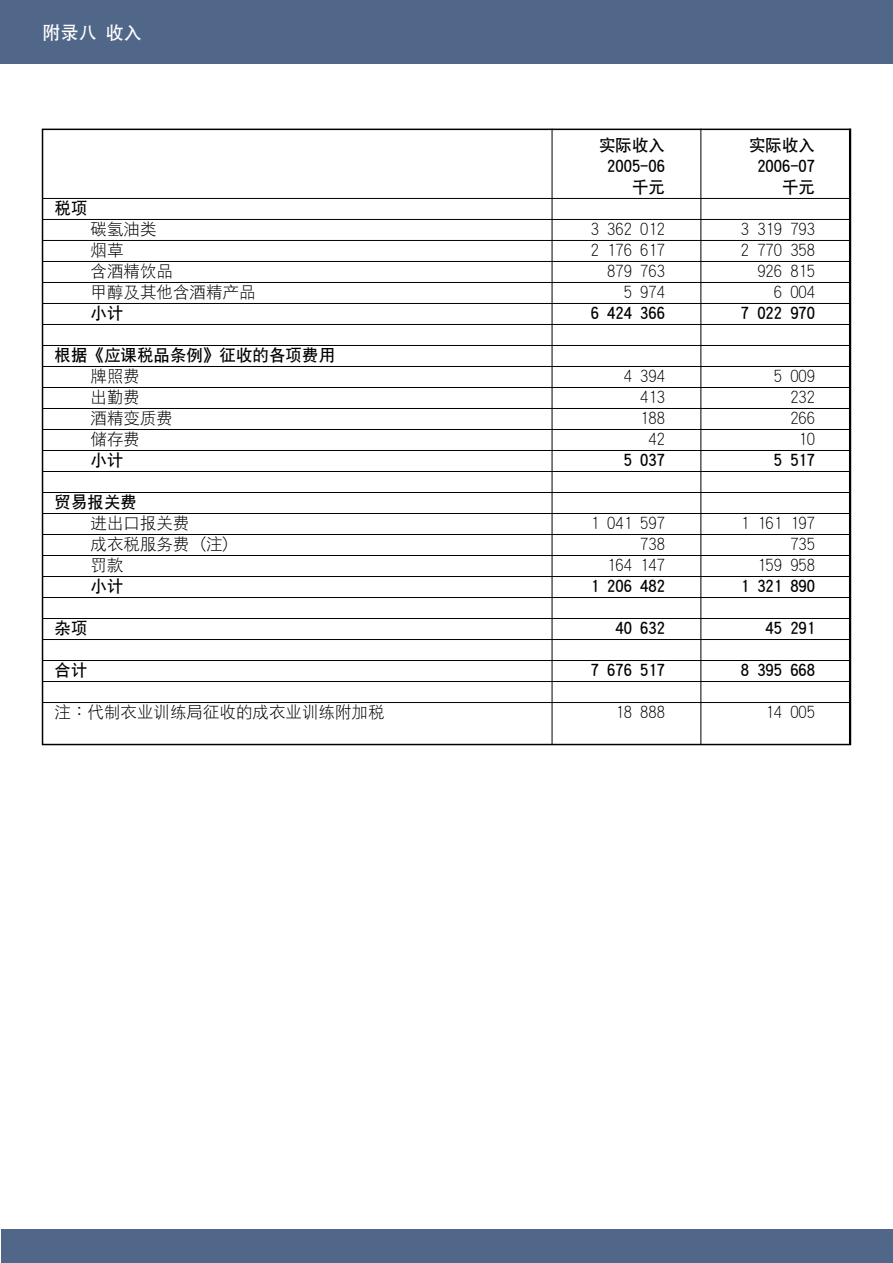
<style>
.page{position:relative;width:893px;height:1263px;background:#fff}
.page>*{position:absolute;margin:0;border:0;box-sizing:border-box;transform-origin:0 0}
.t1{font:18px "DF Hei W7 GB5";color:#fff}
.t2{font:16.5px "DF Hei W3 GB5";color:#000}
.t3{font:16.5px/21px "DF Hei W7 GB5";color:#000;text-align:right}
</style>
<div class="page">
<div style="left:1px;top:1229px;width:891px;height:33px;background:#50678a"></div>
<hr style="left:43px;top:198px;width:807px;height:1px;background:#000">
<hr style="left:43px;top:219px;width:807px;height:1px;background:#000">
<hr style="left:43px;top:240px;width:807px;height:1px;background:#000">
<hr style="left:43px;top:261px;width:807px;height:1px;background:#000">
<hr style="left:43px;top:282px;width:807px;height:1px;background:#000">
<hr style="left:43px;top:303px;width:807px;height:1px;background:#000">
<hr style="left:43px;top:324px;width:807px;height:1px;background:#000">
<hr style="left:43px;top:345px;width:807px;height:1px;background:#000">
<hr style="left:43px;top:366px;width:807px;height:1px;background:#000">
<hr style="left:43px;top:387px;width:807px;height:1px;background:#000">
<hr style="left:43px;top:408px;width:807px;height:1px;background:#000">
<hr style="left:43px;top:429px;width:807px;height:1px;background:#000">
<hr style="left:43px;top:450px;width:807px;height:1px;background:#000">
<hr style="left:43px;top:471px;width:807px;height:1px;background:#000">
<hr style="left:43px;top:492px;width:807px;height:1px;background:#000">
<hr style="left:43px;top:513px;width:807px;height:1px;background:#000">
<hr style="left:43px;top:534px;width:807px;height:1px;background:#000">
<hr style="left:43px;top:555px;width:807px;height:1px;background:#000">
<hr style="left:43px;top:576px;width:807px;height:1px;background:#000">
<hr style="left:43px;top:597px;width:807px;height:1px;background:#000">
<hr style="left:43px;top:618px;width:807px;height:1px;background:#000">
<hr style="left:43px;top:639px;width:807px;height:1px;background:#000">
<hr style="left:43px;top:660px;width:807px;height:1px;background:#000">
<hr style="left:43px;top:681px;width:807px;height:1px;background:#000">
<hr style="left:43px;top:702px;width:807px;height:1px;background:#000">
<hr style="left:849px;top:129px;width:1px;height:615px;background:#000">
<hr style="left:700px;top:129px;width:1px;height:615px;background:#000">
<hr style="left:552px;top:129px;width:1px;height:615px;background:#000">
<div style="left:0;top:0;width:893px;height:63px;background:#50678a"></div>
<p class="t1" style="left:43px;top:24px;width:100px">附錄八 收入</p>
<p class="t3" style="left:55px;top:198px;width:34px">稅項</p>
<p class="t3" style="left:599px;top:135px;width:67px">實際收入<br>2005-06千元</p>
<p class="t3" style="left:749px;top:135px;width:67px">實際收入<br>2006-07千元</p>
<p class="t2" style="left:91px;top:221px;width:67px">碳氫油類</p>
<p class="t2" style="left:591px;top:221px;width:76px">3 362 012</p>
<p class="t2" style="left:741px;top:221px;width:76px">3 319 793</p>
<p class="t2" style="left:91px;top:242px;width:34px">煙草</p>
<p class="t2" style="left:591px;top:242px;width:76px">2 176 617</p>
<p class="t2" style="left:741px;top:242px;width:76px">2 770 358</p>
<p class="t2" style="left:91px;top:263px;width:84px">含酒精飲品</p>
<p class="t2" style="left:607px;top:263px;width:59px">879 763</p>
<p class="t2" style="left:757px;top:263px;width:59px">926 815</p>
<p class="t2" style="left:91px;top:284px;width:166px">甲醇及其他含酒精產品</p>
<p class="t2" style="left:624px;top:284px;width:43px">5 974</p>
<p class="t2" style="left:774px;top:284px;width:43px">6 004</p>
<p class="t3" style="left:91px;top:303px;width:34px">小計</p>
<p class="t3" style="left:591px;top:303px;width:76px">6 424 366</p>
<p class="t3" style="left:741px;top:303px;width:76px">7 022 970</p>
<p class="t3" style="left:55px;top:345px;width:282px">根據《應課稅品條例》徵收的各項費用</p>
<p class="t2" style="left:91px;top:368px;width:51px">牌照費</p>
<p class="t2" style="left:624px;top:368px;width:43px">4 394</p>
<p class="t2" style="left:774px;top:368px;width:43px">5 009</p>
<p class="t2" style="left:91px;top:389px;width:51px">出勤費</p>
<p class="t2" style="left:640px;top:389px;width:26px">413</p>
<p class="t2" style="left:790px;top:389px;width:26px">232</p>
<p class="t2" style="left:91px;top:410px;width:84px">酒精變質費</p>
<p class="t2" style="left:640px;top:410px;width:26px">188</p>
<p class="t2" style="left:790px;top:410px;width:26px">266</p>
<p class="t2" style="left:91px;top:431px;width:51px">儲存費</p>
<p class="t2" style="left:649px;top:431px;width:18px">42</p>
<p class="t2" style="left:799px;top:431px;width:18px">10</p>
<p class="t3" style="left:91px;top:450px;width:34px">小計</p>
<p class="t3" style="left:624px;top:450px;width:43px">5 037</p>
<p class="t3" style="left:774px;top:450px;width:43px">5 517</p>
<p class="t3" style="left:55px;top:492px;width:84px">貿易報關費</p>
<p class="t2" style="left:91px;top:515px;width:101px">進出口報關費</p>
<p class="t2" style="left:591px;top:515px;width:76px">1 041 597</p>
<p class="t2" style="left:741px;top:515px;width:76px">1 161 197</p>
<p class="t2" style="left:91px;top:536px;width:142px">成衣稅服務費 (註)</p>
<p class="t2" style="left:640px;top:536px;width:26px">738</p>
<p class="t2" style="left:790px;top:536px;width:26px">735</p>
<p class="t2" style="left:91px;top:557px;width:34px">罰款</p>
<p class="t2" style="left:607px;top:557px;width:59px">164 147</p>
<p class="t2" style="left:757px;top:557px;width:59px">159 958</p>
<p class="t3" style="left:91px;top:576px;width:34px">小計</p>
<p class="t3" style="left:591px;top:576px;width:76px">1 206 482</p>
<p class="t3" style="left:741px;top:576px;width:76px">1 321 890</p>
<p class="t3" style="left:55px;top:618px;width:34px">雜項</p>
<p class="t3" style="left:616px;top:618px;width:51px">40 632</p>
<p class="t3" style="left:766px;top:618px;width:51px">45 291</p>
<p class="t3" style="left:55px;top:660px;width:34px">合計</p>
<p class="t3" style="left:591px;top:660px;width:76px">7 676 517</p>
<p class="t3" style="left:741px;top:660px;width:76px">8 395 668</p>
<p class="t2" style="left:55px;top:704px;width:332px">註：代製衣業訓練局徵收的成衣業訓練附加稅</p>
<p class="t2" style="left:616px;top:704px;width:51px">18 888</p>
<p class="t2" style="left:766px;top:704px;width:51px">14 005</p>
</div>
